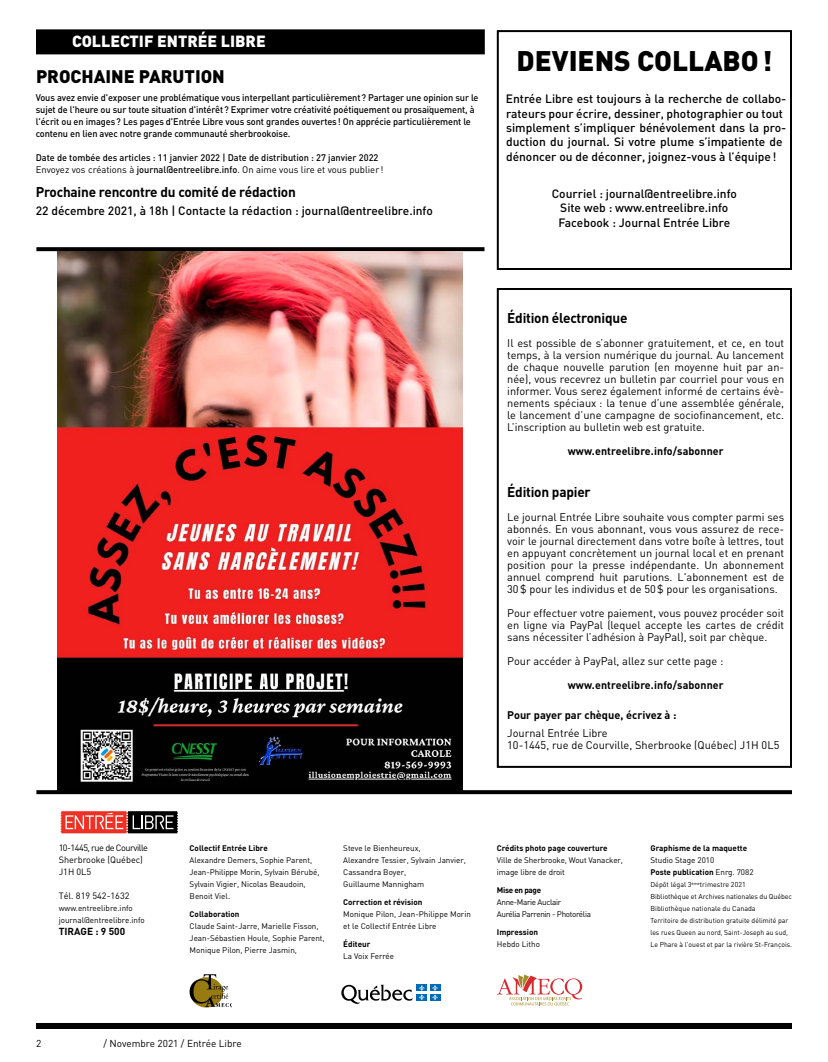
<style>
.page{position:relative;width:828px;height:1062px;background:#fff}
.page>*{position:absolute;margin:0;border:0;box-sizing:border-box;transform-origin:0 0}
.t1{font:900 28px "DIN";color:#000}
.t2{font:900 18px "DIN";color:#000}
.t3{font:900 16px "DIN";color:#fff}
.t4{font:700 14px "DIN";letter-spacing:-.015em;color:#000}
.t5{font:500 12px/14.4px "DIN";color:#000}
.t6{font:11px/12px "DIN";color:#000;text-align:justify}
.t7{font:700 11px "DIN";letter-spacing:.01em;color:#000}
.t8{font:700 10.1px "DIN";color:#000}
.t9{font:10px "DIN";color:#000}
.t10{font:500 9.5px/12px "DIN";letter-spacing:-.01em;color:#000}
.t11{font:9.1px/12px "DIN";letter-spacing:-.02em;color:#000}
.t12{font:9.1px "DIN";color:#000}
.t13{font:8.1px/12px "DIN";color:#000}
.t14{font:700 8.1px "DIN";color:#000}
.t15{font:8.1px/12px "DIN";letter-spacing:-.04em;color:#000}
.t16{font:700 8.1px "DIN";letter-spacing:-.04em;color:#000}
.t17{font:7.1px/12px "DIN";color:#000}
.s1{font-weight:400}
.s2{font-weight:700}
</style>
<div class="page">
<div style="left:497px;top:30px;width:295px;height:240px;border:2px solid #000"></div>
<div style="left:497px;top:288px;width:295px;height:480px;border:2px solid #000"></div>
<div style="left:36px;top:1023px;width:756px;height:6px;background:#000"></div>
<svg style="left:61px;top:811px;width:117px;height:23px;background:#a24e48"></svg>
<svg style="left:497px;top:975px;width:85px;height:31px"></svg>
<svg style="left:190px;top:974px;width:42px;height:34px"></svg>
<svg style="left:36px;top:247px;width:449px;height:4px;background:#0b0b0b"></svg>
<div style="left:36px;top:29px;width:449px;height:25px;background:#000"></div>
<svg style="left:341px;top:984px;width:72px;height:20px"></svg>
<div style="left:417px;top:985px;width:10px;height:6px;background:#006cb7"></div>
<div style="left:430px;top:985px;width:10px;height:6px;background:#006cb7"></div>
<div style="left:417px;top:994px;width:10px;height:6px;background:#006cb7"></div>
<svg style="left:419px;top:985px;width:6px;height:15px"></svg>
<div style="left:430px;top:994px;width:10px;height:6px;background:#006cb7"></div>
<svg style="left:432px;top:985px;width:6px;height:15px"></svg>
<img style="left:58px;top:251px;width:404px;height:539px">
<hr style="left:36px;top:790px;width:756px;height:4px;background:#000">
<h3 class="t3" style="left:72px;top:31px;width:195px">COLLECTIF ENTRÉE LIBRE</h3>
<h2 class="t2" style="left:36px;top:65px;width:190px">PROCHAINE PARUTION</h2>
<p class="t10" style="left:36px;top:92px;width:444px">Vous avez envie d'exposer une problématique vous interpellant particulièrement? Partager une opinion sur le sujet de l'heure ou sur toute situation d'intérêt? Exprimer votre créativité poétiquement ou prosaïquement, à l'écrit ou en images? Les pages d'Entrée Libre vous sont grandes ouvertes! On apprécie particulièrement le contenu en lien avec notre grande communauté sherbrookoise.</p>
<p class="t10" style="left:36px;top:152px;width:349px">Date de tombée des articles : 11 janvier 2022 | Date de distribution : 27 janvier 2022<br><span class="s1">Envoyez vos créations à</span> journal@entreelibre.info<span class="s1">. On aime vous lire et vous publier !</span></p>
<p class="t4" style="left:36px;top:183px;width:262px">Prochaine rencontre du comité de rédaction</p>
<p class="t5" style="left:36px;top:203px;width:399px">22 décembre 2021, à 18h | Contacte la rédaction : journal@entreelibre.info</p>
<h1 class="t1" style="left:517px;top:42px;width:257px">DEVIENS COLLABO!</h1>
<p class="t5" style="left:506px;top:91px;width:282px">Entrée Libre est toujours à la recherche de collabo&shy;rateurs pour écrire, dessiner, photographier ou tout simplement s’impliquer bénévolement dans la pro&shy;duction du journal. Si votre plume s’impatiente de dénoncer ou de déconner, joignez-vous à l’équipe!</p>
<p class="t5" style="left:552px;top:186px;width:187px;text-align:center">Courriel : journal@entreelibre.info<br>Site web : www.entreelibre.info<br>Facebook : Journal Entrée Libre</p>
<p class="t4" style="left:507px;top:309px;width:122px">Édition électronique</p>
<p class="t6" style="left:507px;top:337px;width:279px">Il est possible de s’abonner gratuitement, et ce, en tout temps, à la version numérique du journal. Au lancement de chaque nouvelle parution (en moyenne huit par an&shy;née), vous recevrez un bulletin par courriel pour vous en informer. Vous serez également informé de certains évè&shy;nements spéciaux : la tenue d’une assemblée générale, le lancement d’une campagne de sociofinancement, etc.<br>L’inscription au bulletin web est gratuite.</p>
<p class="t7" style="left:568px;top:444px;width:157px">www.entreelibre.info/sabonner</p>
<p class="t4" style="left:507px;top:483px;width:85px">Édition papier</p>
<p class="t6" style="left:507px;top:511px;width:279px">Le journal Entrée Libre souhaite vous compter parmi ses abonnés. En vous abonnant, vous vous assurez de rece&shy;voir le journal directement dans votre boîte à lettres, tout en appuyant concrètement un journal local et en prenant position pour la presse indépendante. Un abonnement annuel comprend huit parutions. L'abonnement est de 30$ pour les individus et de 50$ pour les organisations.</p>
<p class="t6" style="left:507px;top:607px;width:279px">Pour effectuer votre paiement, vous pouvez procéder soit en ligne via PayPal (lequel accepte les cartes de crédit sans nécessiter l’adhésion à PayPal), soit par chèque.</p>
<p class="t6" style="left:507px;top:655px;width:218px">Pour accéder à PayPal, allez sur cette page :</p>
<p class="t7" style="left:568px;top:678px;width:157px">www.entreelibre.info/sabonner</p>
<p class="t7" style="left:507px;top:708px;width:171px">Pour payer par chèque, écrivez à :</p>
<p class="t6" style="left:507px;top:727px;width:274px">Journal Entrée Libre<br>10-1445, rue de Courville, Sherbrooke (Québec) J1H 0L5</p>
<p class="t11" style="left:59px;top:842px;width:91px">10-1445, rue de Courville<br>Sherbrooke (Québec)<br>J1H 0L5</p>
<p class="t12" style="left:59px;top:890px;width:72px">Tél. 819 542-1632</p>
<p class="t13" style="left:59px;top:902px;width:88px">www.entreelibre.info journal@entreelibre.info</p>
<p class="t8" style="left:59px;top:925px;width:68px">TIRAGE : 9 500</p>
<p class="t14" style="left:190px;top:843px;width:80px">Collectif Entrée Libre</p>
<p class="t13" style="left:190px;top:854px;width:132px">Alexandre Demers, Sophie Parent,<br>Jean-Philippe Morin, Sylvain Bérubé,<br>Sylvain Vigier, Nicolas Beaudoin,<br>Benoit Viel.</p>
<p class="t14" style="left:190px;top:909px;width:51px">Collaboration</p>
<p class="t13" style="left:190px;top:920px;width:137px">Claude Saint-Jarre, Marielle Fisson,<br>Jean-Sébastien Houle, Sophie Parent,<br>Monique Pilon, Pierre Jasmin,</p>
<p class="t13" style="left:343px;top:842px;width:124px">Steve le Bienheureux,<br>Alexandre Tessier, Sylvain Janvier,<br>Cassandra Boyer,<br>Guillaume Mannigham</p>
<p class="t14" style="left:343px;top:897px;width:81px">Correction et révision</p>
<p class="t13" style="left:343px;top:908px;width:129px">Monique Pilon, Jean-Philippe Morin et le Collectif Entrée Libre</p>
<p class="t14" style="left:343px;top:939px;width:29px">Éditeur</p>
<p class="t13" style="left:343px;top:950px;width:52px">La Voix Ferrée</p>
<p class="t14" style="left:497px;top:843px;width:112px">Crédits photo page couverture</p>
<p class="t13" style="left:497px;top:854px;width:128px">Ville de Sherbrooke, Wout Vanacker, image libre de droit</p>
<p class="t16" style="left:497px;top:885px;width:46px">Mise en page</p>
<p class="t15" style="left:497px;top:896px;width:96px">Anne-Marie Auclair<br>Aurélia Parrenin - Photorélia</p>
<p class="t14" style="left:497px;top:927px;width:43px">Impression</p>
<p class="t13" style="left:497px;top:938px;width:45px">Hebdo Litho</p>
<p class="t14" style="left:650px;top:843px;width:98px">Graphisme de la maquette</p>
<p class="t13" style="left:650px;top:854px;width:105px">Studio Stage 2010<br><span class="s2">Poste publication</span> Enrg. 7082</p>
<p class="t17" style="left:650px;top:879px;width:143px">Dépôt légal 3<sup>ème</sup>trimestre 2021<br>Bibliothèque et Archives nationales du Québec Bibliothèque nationale du Canada<br>Territoire de distribution gratuite délimité par les rues Queen au nord, Saint-Joseph au sud, Le Phare à l'ouest et par la rivière St-François.</p>
<p class="t9" style="left:36px;top:1037px;width:7px">2</p>
<p class="t9" style="left:103px;top:1037px;width:140px">/ Novembre 2021 / Entrée Libre</p>
</div>
